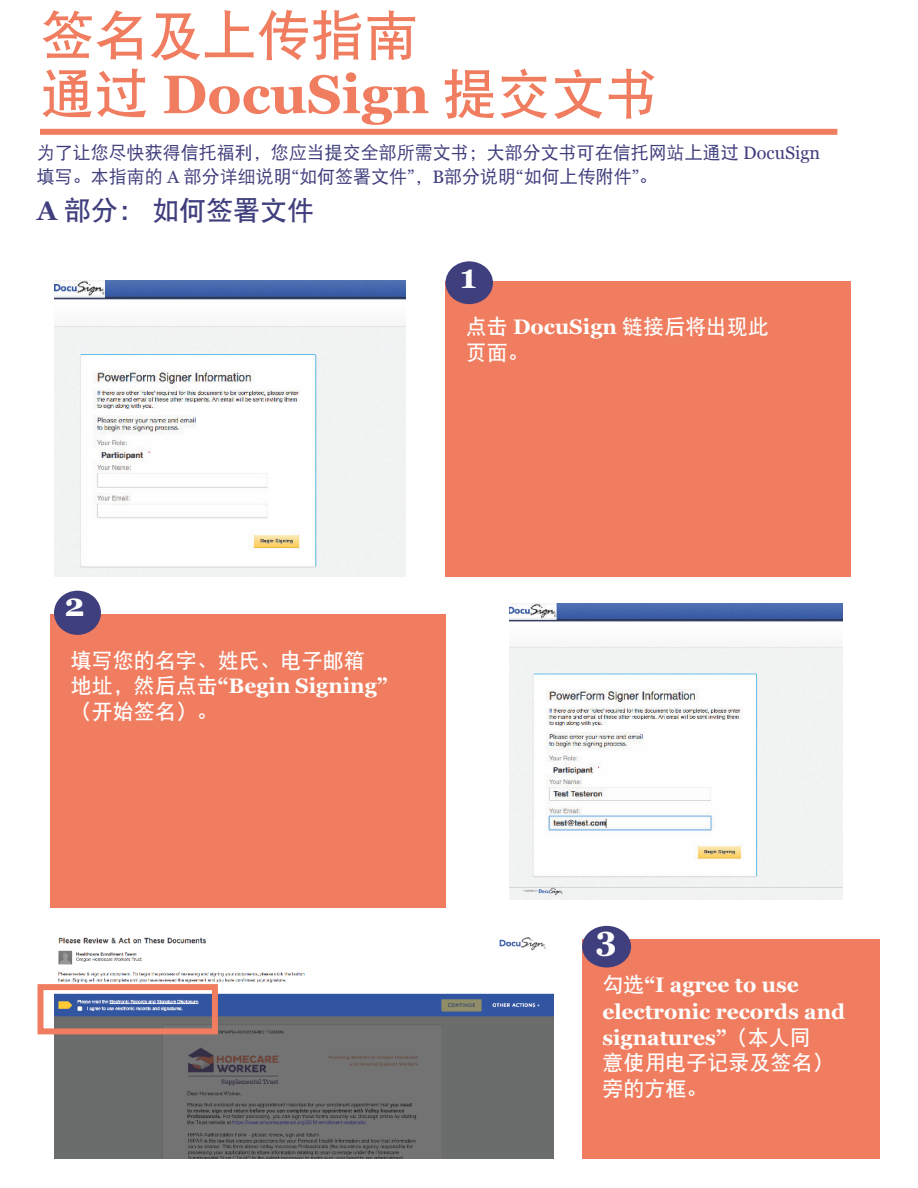
<style>
.page{position:relative;width:918px;height:1188px;background:#fff}
.page>*{position:absolute;margin:0;border:0;box-sizing:border-box;transform-origin:0 0}
.Paragraph_Style1{font:700 54px "Georgia";color:#f07d5f}
.Paragraph_Style1-2{font:54px "DFP Hei W7";color:#f07d5f}
.Paragraph_Style1-3{font:700 33.6px "Georgia";color:#fefefe}
.Paragraph_Style1-4{font:700 32.25px "Georgia";color:#fefefe}
.Paragraph_Style1-5{font:27px "DFP Hei W7";color:#403f7e}
.Paragraph_Style1-6{font:21px/25.5px "DFP Hei W7";color:#fefefe}
.Paragraph_Style1-7{font:700 21px/25.5px "Georgia";color:#fefefe}
.Paragraph_Style2{font:700 21px "Georgia";color:#fefefe}
.Paragraph_Style3{font:18px/24px "DFP Hei W5";color:#403f7e}
.s1{font-family:"DFP Hei W7";font-weight:400}
.s2{font-family:"Georgia"}
.s3{font-family:"Georgia";font-weight:700}
</style>
<div class="page">
<div style="left:446px;top:281px;width:405px;height:296px;background:#f07d5f"></div>
<svg style="left:446px;top:261px;width:47px;height:43px"></svg>
<div style="left:50px;top:615px;width:396px;height:293px;background:#f07d5f"></div>
<svg style="left:54px;top:591px;width:47px;height:44px"></svg>
<div style="left:582px;top:939px;width:298px;height:220px;background:#f07d5f"></div>
<svg style="left:582px;top:926px;width:49px;height:42px"></svg>
<img style="left:54px;top:937px;width:500px;height:222px">
<div style="left:38px;top:984px;width:180px;height:50px;border:6px solid #f07d5f"></div>
<img style="left:54px;top:281px;width:351px;height:296px">
<img style="left:509px;top:603px;width:334px;height:297px">
<div style="left:40px;top:129px;width:797px;height:6px;background:#f07d5f"></div>
<p class="Paragraph_Style1-2" style="left:40px;top:6px;width:379px">签名及上传指南</p>
<p class="Paragraph_Style1" style="left:40px;top:54px;width:620px"><span class="s1">通过</span> DocuSign <span class="s1">提交文书</span></p>
<p class="Paragraph_Style3" style="left:37px;top:140px;width:785px">为了让您尽快获得信托福利，您应当提交全部所需文书；大部分文书可在信托网站上通过 <span class="s2">DocuSign</span>填写。本指南的 <span class="s2">A</span> 部分详细说明<span class="s2">“</span>如何签署文件<span class="s2">”</span>，<span class="s2">B</span>部分说明<span class="s2">“</span>如何上传附件<span class="s2">”</span>。</p>
<p class="Paragraph_Style1-5" style="left:37px;top:196px;width:279px"><span class="s3">A</span> 部分：如何签署文件</p>
<p class="Paragraph_Style1-3" style="left:460px;top:251px;width:18px">1</p>
<p class="Paragraph_Style1-6" style="left:466px;top:314px;width:305px">点击 <span class="s3">DocuSign</span> 链接后将出现此页面。</p>
<p class="Paragraph_Style1-4" style="left:64px;top:581px;width:22px">2</p>
<p class="Paragraph_Style1-6" style="left:71px;top:647px;width:319px">填写您的名字、姓氏、电子邮箱地址，然后点击<span class="s3">“Begin Signing”</span>（开始签名）。</p>
<p class="Paragraph_Style1-3" style="left:596px;top:913px;width:23px">3</p>
<p class="Paragraph_Style2" style="left:602px;top:969px;width:198px"><span class="s1">勾选</span>“I agree to use</p>
<p class="Paragraph_Style1-7" style="left:602px;top:998px;width:244px">electronic records and signatures”<span class="s1">（本人同<br>意使用电子记录及签名）旁的方框。</span></p>
</div>
